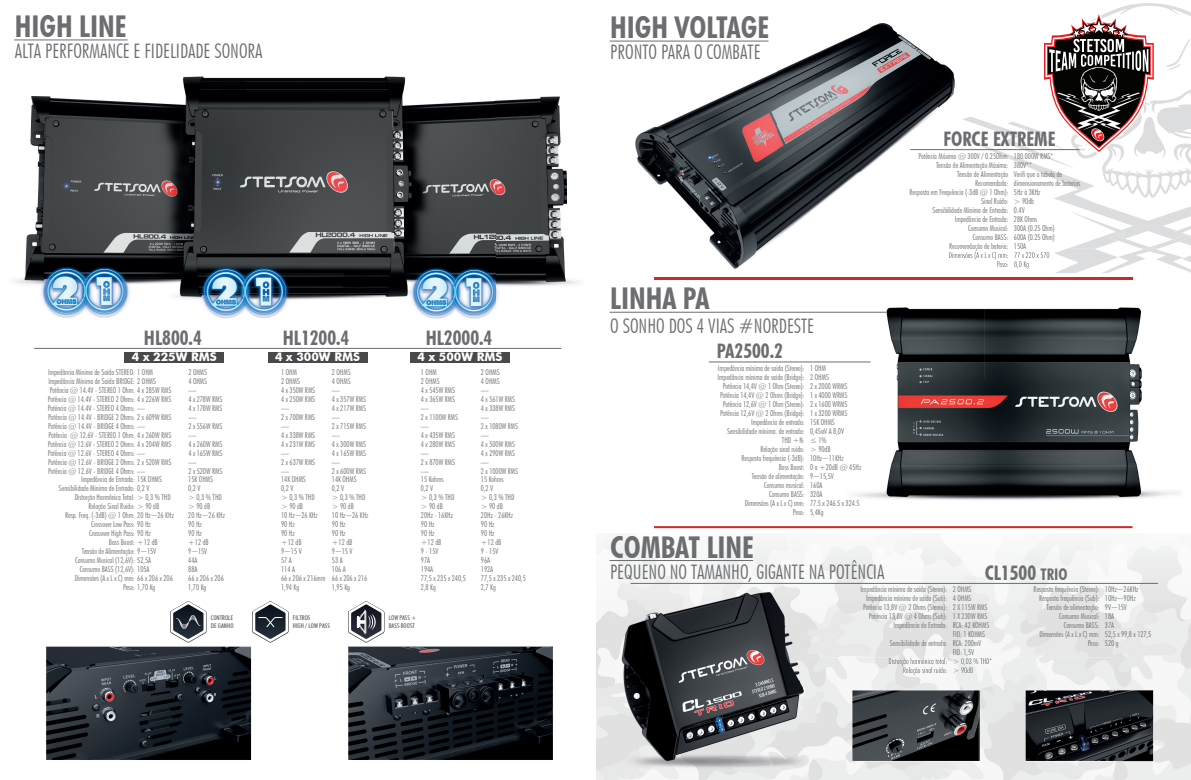
<style>
.page{position:relative;width:1191px;height:780px;background:#fff}
.page>*{position:absolute;margin:0;border:0;box-sizing:border-box;transform-origin:0 0}
.t1{font:700 condensed 30px "Futura BT";color:#6c6d70}
.t2{font:300 condensed 20px "Futura BT";color:#6c6d70}
.t3{font:700 condensed 20px "Futura BT";color:#6c6d70}
.t4{font:700 12px "Futura BT";color:#fff}
.t5{font:300 condensed 8px/9px "Futura BT";color:#6c6d70}
.t6{font:500 condensed 6.5px/7.8px "Futura BT";color:#5b5e61}
.t7{font:500 condensed 6.5px/7.8px "Futura BT";color:#636366}
.s1{font-size:6px}
.s2{font-size:16px}
</style>
<div class="page">
<img style="left:1114px;top:603px;width:77px;height:71px">
<img style="left:596px;top:580px;width:207px;height:200px">
<img style="left:803px;top:580px;width:311px;height:100px">
<img style="left:803px;top:680px;width:6px;height:100px">
<img style="left:609px;top:23px;width:344px;height:149px">
<img style="left:647px;top:172px;width:214px;height:97px">
<img style="left:956px;top:137px;width:58px;height:24px">
<img style="left:962px;top:116px;width:52px;height:33px">
<img style="left:1007px;top:122px;width:7px;height:7px">
<hr style="left:910px;top:149px;width:169px;height:1px;background:#6c6d70">
<hr style="left:609px;top:41px;width:159px;height:1px;background:#6c6d70">
<hr style="left:654px;top:526px;width:478px;height:2px;background:#d12727">
<hr style="left:654px;top:278px;width:478px;height:2px;background:#d12727">
<hr style="left:609px;top:560px;width:144px;height:1px;background:#6c6d70">
<hr style="left:630px;top:583px;width:528px;height:1px;background:#6c6d70">
<img style="left:809px;top:657px;width:379px;height:123px">
<img style="left:889px;top:658px;width:57px;height:7px">
<img style="left:903px;top:667px;width:43px;height:7px">
<img style="left:953px;top:658px;width:38px;height:7px">
<img style="left:953px;top:667px;width:19px;height:6px">
<img style="left:812px;top:277px;width:172px;height:223px">
<img style="left:984px;top:268px;width:196px;height:232px">
<img style="left:1054px;top:268px;width:47px;height:5px">
<img style="left:1101px;top:268px;width:90px;height:5px">
<img style="left:812px;top:248px;width:212px;height:27px">
<img style="left:949px;top:248px;width:59px;height:11px">
<svg style="left:997px;top:261px;width:11px;height:6px"></svg>
<svg style="left:1014px;top:3px;width:177px;height:265px"></svg>
<img style="left:812px;top:278px;width:320px;height:2px">
<hr style="left:609px;top:312px;width:277px;height:1px;background:#6c6d70">
<hr style="left:709px;top:361px;width:161px;height:1px;background:#6c6d70">
<img style="left:14px;top:39px;width:565px;height:324px">
<img style="left:567px;top:39px;width:12px;height:236px">
<hr style="left:14px;top:40px;width:114px;height:1px;background:#6c6d70">
<hr style="left:34px;top:348px;width:527px;height:1px;background:#6c6d70">
<img style="left:46px;top:594px;width:563px;height:186px">
<div style="left:125px;top:352px;width:99px;height:11px;background:#47494b"></div>
<div style="left:268px;top:352px;width:99px;height:11px;background:#47494b"></div>
<div style="left:410px;top:352px;width:100px;height:11px;background:#47494b"></div>
<svg style="left:252px;top:601px;width:36px;height:41px"></svg>
<svg style="left:170px;top:601px;width:36px;height:41px"></svg>
<svg style="left:348px;top:601px;width:36px;height:41px"></svg>
<h1 class="t1" style="left:15px;top:8px;width:113px">HIGH LINE</h1>
<h2 class="t2" style="left:15px;top:39px;width:249px">ALTA PERFORMANCE E FIDELIDADE SONORA</h2>
<h2 class="t3" style="left:144px;top:325px;width:59px">HL800.4</h2>
<p class="t5" style="left:48px;top:367px;width:125px">Impedância Mínima de Saída STEREO: 1 OHM Impedância Mínima de Saída BRIDGE: 2 OHMS Potência @ 14.4V - STEREO 1 Ohm: 4 x 285W RMS Potência @ 14.4V - STEREO 2 Ohms: 4 x 226W RMS Potência @ 14.4V - STEREO 4 Ohms: —<br>Potência @ 14.4V - BRIDGE 2 Ohms: 2 x 609W RMS Potência @ 14.4V - BRIDGE 4 Ohms: —<br>Potência @ 12.6V - STEREO 1 Ohm: 4 x 260W RMS Potência @ 12.6V - STEREO 2 Ohms: 4 x 204W RMS Potência @ 12.6V - STEREO 4 Ohms: —<br>Potência @ 12.6V - BRIDGE 2 Ohms: 2 x 520W RMS Potência @ 12.6V - BRIDGE 4 Ohms: —</p>
<p class="t5" style="left:188px;top:367px;width:36px">2 OHMS<br>4 OHMS<br>—<br>4 x 278W RMS<br>4 x 178W RMS —<br>2 x 556W RMS —<br>4 x 260W RMS<br>4 x 165W RMS —<br>2 x 520W RMS</p>
<h2 class="t3" style="left:283px;top:325px;width:68px">HL1200.4</h2>
<p class="t5" style="left:332px;top:367px;width:36px">2 OHMS<br>4 OHMS<br>—<br>4 x 357W RMS<br>4 x 217W RMS —<br>2 x 715W RMS —<br>4 x 300W RMS<br>4 x 165W RMS —<br>2 x 600W RMS</p>
<h2 class="t3" style="left:426px;top:325px;width:68px">HL2000.4</h2>
<p class="t5" style="left:421px;top:367px;width:39px">1 OHM<br>2 OHMS<br>4 x 545W RMS<br>4 x 365W RMS —<br>2 x 1100W RMS —<br>4 x 435W RMS<br>4 x 280W RMS —<br>2 x 870W RMS —</p>
<p class="t5" style="left:481px;top:367px;width:39px">2 OHMS<br>4 OHMS<br>—<br>4 x 561W RMS<br>4 x 338W RMS —<br>2 x 1080W RMS —<br>4 x 500W RMS<br>4 x 290W RMS —<br>2 x 1000W RMS</p>
<h3 class="t4" style="left:132px;top:349px;width:87px">4 x 225W RMS</h3>
<h3 class="t4" style="left:275px;top:349px;width:87px">4 x 300W RMS</h3>
<h3 class="t4" style="left:417px;top:349px;width:87px">4 x 500W RMS</h3>
<p class="t5" style="left:281px;top:367px;width:36px">1 OHM<br>2 OHMS<br>4 x 350W RMS<br>4 x 250W RMS —<br>2 x 700W RMS —<br>4 x 338W RMS<br>4 x 231W RMS —<br>2 x 637W RMS —</p>
<p class="t5" style="left:59px;top:474px;width:105px;text-indent:22px">Impedância de Entrada: 15K OHMS<br>Sensibilidade Mínima de Entrada: 0,2 V</p>
<p class="t5" style="left:75px;top:492px;width:98px">Distorção Harmônica Total: &gt; 0,3 % THD</p>
<p class="t5" style="left:88px;top:501px;width:72px">Relação Sinal Ruído: &gt; 90 dB</p>
<p class="t5" style="left:65px;top:510px;width:110px">Resp. Freq. (-3dB) @ 1 Ohm: 20 Hz~26 KHz</p>
<p class="t5" style="left:91px;top:519px;width:61px">Crossover Low Pass: 90 Hz</p>
<p class="t5" style="left:89px;top:528px;width:63px">Crossover High Pass: 90 Hz</p>
<p class="t5" style="left:109px;top:537px;width:50px">Bass Boost: +12 dB</p>
<p class="t5" style="left:82px;top:546px;width:76px">Tensão de Alimentação: 9~15V</p>
<p class="t5" style="left:75px;top:555px;width:77px">Consumo Musical (12,6V): 52,5A</p>
<p class="t5" style="left:80px;top:564px;width:71px">Consumo BASS (12,6V): 105A</p>
<p class="t5" style="left:75px;top:573px;width:99px">Dimensões (A x L x C) mm: 66 x 206 x 206</p>
<p class="t5" style="left:123px;top:582px;width:34px">Peso: 1,70 Kg</p>
<p class="t5" style="left:281px;top:474px;width:46px">14K OHMS<br>0,2 V<br>&gt; 0,3 % THD<br>&gt; 90 dB<br>10 Hz~26 KHz<br>90 Hz<br>90 Hz<br>+12 dB<br>9~15 V<br>57 A<br>114 A<br>66 x 206 x 216mm<br>1,94 Kg</p>
<p class="t5" style="left:421px;top:474px;width:46px">15 Kohms<br>0,2 V<br>&gt; 0,3 % THD<br>&gt; 90 dB<br>20Hz - 16KHz<br>90 Hz<br>90 Hz<br>+12 dB<br>9 - 15V<br>97A<br>194A<br>77,5 x 235 x 240,5<br>2,8 Kg</p>
<p class="t5" style="left:481px;top:474px;width:46px">15 Kohms<br>0,2 V<br>&gt; 0,3 % THD<br>&gt; 90 dB<br>20Hz - 26KHz<br>90 Hz<br>90 Hz<br>+12 dB<br>9 - 15V<br>96A<br>192A<br>77,5 x 235 x 240,5<br>2,7 Kg</p>
<p class="t5" style="left:188px;top:474px;width:38px">15K OHMS<br>0,2 V<br>&gt; 0,3 % THD &gt; 90 dB<br>20 Hz~26 KHz<br>90 Hz<br>90 Hz<br>+12 dB<br>9~15V<br>44A<br>88A<br>66 x 206 x 206<br>1,70 Kg</p>
<p class="t5" style="left:332px;top:474px;width:38px">14K OHMS<br>0,2 V<br>&gt; 0,3 % THD &gt; 90 dB<br>10 Hz~26 KHz<br>90 Hz<br>90 Hz<br>+12 dB<br>9~15 V<br>53 A<br>106 A<br>66 x 206 x 216<br>1,95 Kg</p>
<p class="t6" style="left:211px;top:614px;width:24px">CONTROLE<br>DE GANHO</p>
<p class="t7" style="left:389px;top:614px;width:29px">LOW PASS +<br>BASS BOOST</p>
<p class="t6" style="left:293px;top:614px;width:39px">FILTROS<br>HIGH / LOW PASS</p>
<h1 class="t1" style="left:610px;top:9px;width:161px">HIGH VOLTAGE</h1>
<h2 class="t2" style="left:610px;top:40px;width:152px">PRONTO PARA O COMBATE</h2>
<h1 class="t1" style="left:610px;top:280px;width:101px">LINHA PA</h1>
<h2 class="t2" style="left:610px;top:314px;width:205px">O SONHO DOS 4 VIAS #NORDESTE</h2>
<p class="t5" style="left:717px;top:364px;width:88px;text-align:right">Impedância mínima de saída (Stereo):<br>Impedância mínima de saída (Bridge):<br>Potência 14,4V @ 1 Ohm (Stereo):<br>Potência 14,4V @ 2 Ohms (Bridge):<br>Potência 12,6V @ 1 Ohm (Stereo):<br>Potência 12,6V @ 2 Ohms (Bridge):<br>Impedância de entrada:<br>Sensibilidade mínima. de entrada:<br>THD +N:<br>Relação sinal ruído:<br>Resposta frequência (-3dB):<br>Bass Boost:<br>Tensão de alimentação:<br>Consumo musical:<br>Consumo BASS:<br>Dimensões (A x L x C) mm:<br>Peso:</p>
<p class="t5" style="left:810px;top:364px;width:53px">1 OHM<br>2 OHMS<br>2 x 2000 WRMS<br>1 x 4000 WRMS<br>2 x 1600 WRMS<br>1 x 3200 WRMS<br>15K OHMS<br>0,45<span class="s1">M</span>V A 8,0V<br>≤ 1%<br>&gt; 90dB<br>10Hz~11KHz<br>0 a +20dB @ 45Hz<br>9~15,5V<br>160A<br>320A<br>77.5 x 246.5 x 324.5<br>5,4Kg</p>
<h2 class="t3" style="left:717px;top:339px;width:68px">PA2500.2</h2>
<h2 class="t3" style="left:943px;top:127px;width:114px">FORCE EXTREME</h2>
<p class="t5" style="left:909px;top:151px;width:100px;text-align:right">Potência Máxima @ 300V / 0.25Ohm:<br>Tensão de Alimentação Máxima:<br>Tensão de Alimentação<br>Recomendada:<br>Resposta em Frequência (-3dB @ 1 Ohm):<br>Sinal Ruído:<br>Sensibilidade Mínima de Entrada:<br>Impedância de Entrada:<br>Consumo Musical:<br>Consumo BASS:<br>Recomendação de bateria:</p>
<p class="t5" style="left:1014px;top:151px;width:68px">180.000W RMS*<br>380V**<br>Verifi que a tabela de dimensionamento de baterias<br>5Hz à 3KHz<br>&gt; 90db<br>0.4V<br>28K Ohms<br>300A (0.25 Ohm)<br>600A (0.25 Ohm)<br>150A</p>
<h1 class="t1" style="left:610px;top:528px;width:146px">COMBAT LINE</h1>
<h2 class="t2" style="left:610px;top:559px;width:276px">PEQUENO NO TAMANHO, GIGANTE NA POTÊNCIA</h2>
<p class="t5" style="left:860px;top:584px;width:88px;text-align:right">Impedância mínima de saída (Stereo):<br>Impedância mínima de saída (Sub):<br>Potência 13,8V @ 2 Ohms (Stereo):<br>Potência 13,8V @ 4 Ohms (Sub):<br>Impedância de Entrada:</p>
<p class="t5" style="left:890px;top:638px;width:59px">Sensibilidade de entrada:</p>
<h2 class="t3" style="left:984px;top:560px;width:84px">CL1500 <span class="s2">TRIO</span></h2>
<p class="t5" style="left:1033px;top:584px;width:67px;text-align:right">Resposta frequência (Stereo):<br>Resposta frequência (Sub):<br>Tensão de alimentação:<br>Consumo Musical:<br>Consumo BASS:<br>Dimensões (A x L x C) mm:<br>Peso:</p>
<p class="t5" style="left:952px;top:584px;width:38px">2 OHMS<br>4 OHMS<br>2 X 115W RMS<br>1 X 230W RMS<br>RCA: 42 KOHMS<br>FIO: 1 KOHMS<br>RCA: 200mV<br>FIO: 1,5V</p>
<p class="t5" style="left:1105px;top:584px;width:48px">10Hz~26KHz<br>10Hz~90Hz<br>9V~15V<br>18A<br>37A<br>52,5 x 99,8 x 127,5<br>520 g</p>
</div>
